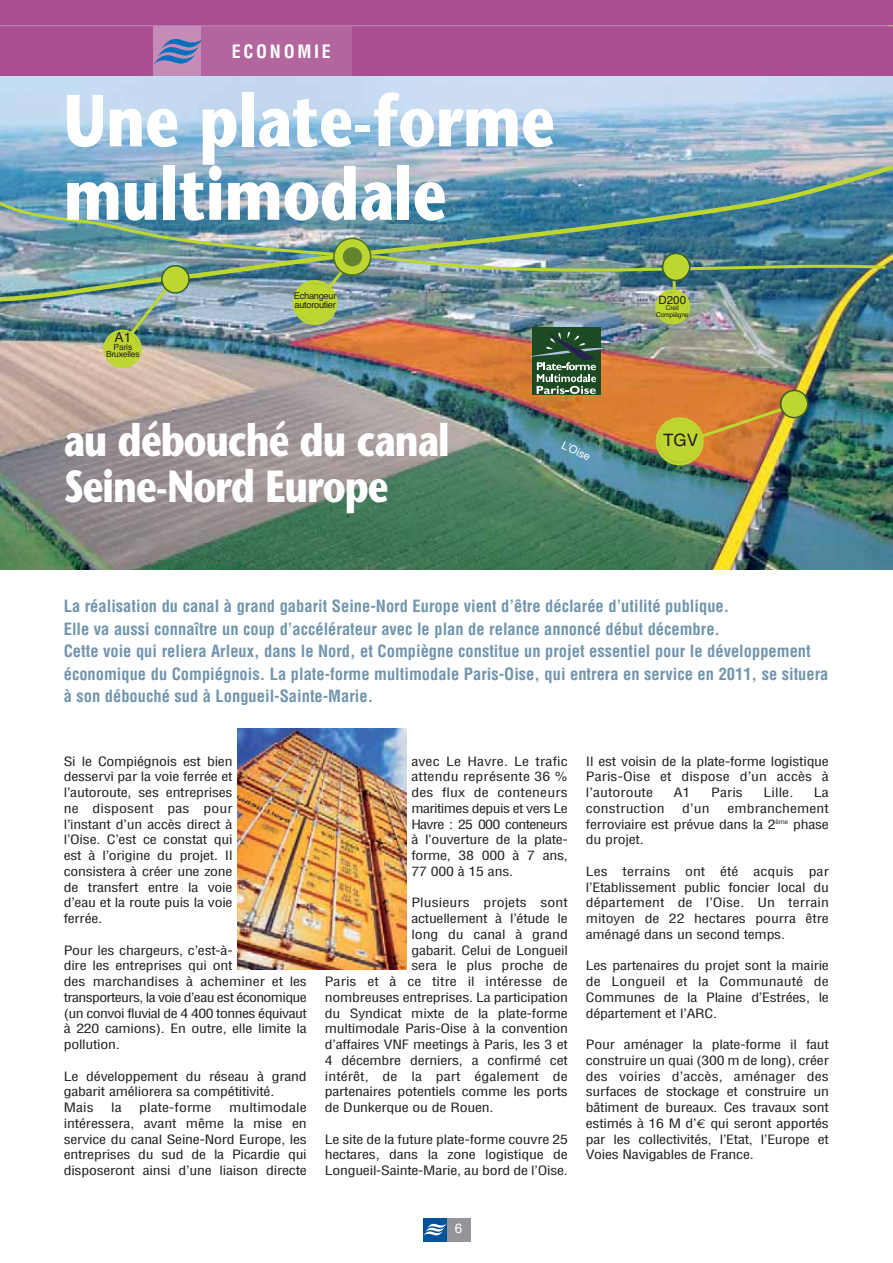
<style>
.page{position:relative;width:893px;height:1263px;background:#fff}
.page>*{position:absolute;margin:0;border:0;box-sizing:border-box;transform-origin:0 0}
.t1{font:700 73.5px/73.5px "Stone Sans";color:#fff;scale:.8 1}
.t2{font:700 45px/46.5px "Stone Sans";letter-spacing:-.025em;color:#fff;scale:.8 1}
.t3{font:700 condensed 18px "Helvetica";letter-spacing:.15em;color:#fff}
.t4{font:17.1px "Helvetica";color:#231f20}
.t5{font:700 condensed 16.5px/22.5px "Helvetica";color:#7195ad}
.t6{font:13.65px "Helvetica";color:#231f20}
.t7{font:13.5px "Helvetica";color:#fff}
.t8{font:condensed 12.6px/15.8px "Helvetica";letter-spacing:-.015em;color:#231f20;text-align:justify;scale:1.25 1}
.t9{font:condensed 12.6px "Helvetica";letter-spacing:.005em;color:#231f20;scale:1.25 1}
.t10{font:11.55px "Helvetica";color:#231f20}
.t11{font:10.95px "Helvetica";color:#fff}
.t12{font:9.3px/8.7px "Helvetica";letter-spacing:-.035em;color:#231f20}
.t13{font:8.55px/7.5px "Helvetica";letter-spacing:-.02em;color:#231f20;text-align:center}
.t14{font:6.75px/6.3px "Helvetica";letter-spacing:-.035em;color:#231f20;text-align:center}
.s1{font-family:"Euro Mono";font-stretch:normal}
</style>
<div class="page">
<div style="left:447px;top:1218px;width:23px;height:23px;background:#939598"></div>
<div style="left:423px;top:1218px;width:24px;height:23px;background:#00539b"></div>
<svg style="left:423px;top:1223px;width:24px;height:13px"></svg>
<div style="left:0;top:0;width:893px;height:77px;background:#a94e91"></div>
<div style="left:153px;top:26px;width:49px;height:51px;background:#c48cb6"></div>
<svg style="left:153px;top:37px;width:49px;height:28px"></svg>
<div style="left:202px;top:26px;width:150px;height:51px;background:#b3669e"></div>
<img style="left:0;top:77px;width:893px;height:493px">
<img style="left:0;top:162px;width:893px;height:142px">
<img style="left:0;top:198px;width:888px;height:88px">
<img style="left:103px;top:265px;width:87px;height:103px">
<svg style="left:655px;top:253px;width:35px;height:71px;background:#98b452"></svg>
<img style="left:656px;top:390px;width:152px;height:75px">
<img style="left:237px;top:728px;width:170px;height:242px">
<div style="left:532px;top:327px;width:68px;height:68px;background:#1c4a23"></div>
<svg style="left:531px;top:331px;width:71px;height:63px"></svg>
<img style="left:292px;top:238px;width:79px;height:87px">
<hr style="left:0;top:25px;width:893px;height:1px;background:#c48cb6">
<h3 class="t3" style="left:232px;top:45px;width:100px">ECONOMIE</h3>
<h1 class="t1" style="left:64px;top:92px;width:615px">Une plate-forme multimodale</h1>
<p class="t6" style="left:115px;top:333px;width:18px">A1</p>
<p class="t13" style="left:106px;top:344px;width:35px">Paris<br>Bruxelles</p>
<p class="t12" style="left:294px;top:293px;width:44px">Echangeur autoroutier</p>
<h2 class="t2" style="left:64px;top:421px;width:484px">au débouché du canal<br>Seine-Nord Europe</h2>
<p class="t11" style="left:564px;top:441px;width:32px;rotate:25deg">LʼOise</p>
<p class="t10" style="left:658px;top:296px;width:29px">D200</p>
<p class="t14" style="left:656px;top:305px;width:34px">Creil<br>Compiègne</p>
<h3 class="t4" style="left:663px;top:433px;width:37px">TGV</h3>
<p class="t5" style="left:64px;top:597px;width:766px">La réalisation du canal à grand gabarit Seine-Nord Europe vient d’être déclarée d’utilité publique.<br>Elle va aussi connaître un coup d’accélérateur avec le plan de relance annoncé début décembre.<br>Cette voie qui reliera Arleux, dans le Nord, et Compiègne constitue un projet essentiel pour le développement économique du Compiégnois. La plate-forme multimodale Paris-Oise, qui entrera en service en 2011, se situera à son débouché sud à Longueil-Sainte-Marie.</p>
<p class="t8" style="left:64px;top:754px;width:137px">Si le Compiégnois est bien desservi par la voie ferrée et l’autoroute, ses entreprises ne disposent pas pour l’instant d’un accès direct à l’Oise. C’est ce constat qui est à l’origine du projet. Il consistera à créer une zone de transfert entre la voie d’eau et la route puis la voie ferrée.</p>
<p class="t8" style="left:64px;top:943px;width:196px;text-align:left">Pour les chargeurs, c’est-à-<br>dire les entreprises qui ont<br>des marchandises à acheminer et les transporteurs, la voie d’eau est économique (un convoi fluvial de 4 400 tonnes équivaut à 220 camions). En outre, elle limite la pollution.</p>
<p class="t8" style="left:64px;top:1069px;width:196px;text-align:left">Le développement du réseau à grand gabarit améliorera sa compétitivité.<br>Mais</p>
<p class="t8" style="left:111px;top:1101px;width:10px">la</p>
<p class="t9" style="left:139px;top:1103px;width:59px">plate-forme</p>
<p class="t8" style="left:64px;top:1101px;width:196px;text-indent:165px">multimodale intéressera, avant même la mise en service du canal Seine-Nord Europe, les entreprises du sud de la Picardie qui disposeront ainsi d’une liaison directe</p>
<p class="t8" style="left:411px;top:754px;width:127px">avec Le Havre. Le trafic attendu représente 36 % des flux de conteneurs maritimes depuis et vers Le Havre : 25 000 conteneurs à l’ouverture de la plate&shy;forme, 38 000 à 7 ans, 77 000 à 15 ans.</p>
<p class="t9" style="left:411px;top:898px;width:127px">Plusieurs projets sont</p>
<p class="t8" style="left:411px;top:912px;width:127px">actuellement à l’étude le</p>
<p class="t8" style="left:411px;top:928px;width:127px">long du canal à grand</p>
<p class="t8" style="left:411px;top:943px;width:127px">gabarit. Celui de Longueil</p>
<p class="t8" style="left:411px;top:959px;width:127px">sera le plus proche de</p>
<p class="t9" style="left:325px;top:977px;width:196px">Paris et à ce titre il intéresse de</p>
<p class="t8" style="left:325px;top:990px;width:196px">nombreuses entreprises. La participation</p>
<p class="t8" style="left:325px;top:1006px;width:196px">du Syndicat mixte de la plate-forme</p>
<p class="t8" style="left:325px;top:1022px;width:196px">multimodale Paris-Oise à la convention</p>
<p class="t8" style="left:325px;top:1038px;width:196px">d’affaires VNF meetings à Paris, les 3 et</p>
<p class="t8" style="left:325px;top:1053px;width:196px">4 décembre derniers, a confirmé cet</p>
<p class="t9" style="left:325px;top:1071px;width:196px">intérêt, de la part également de</p>
<p class="t8" style="left:325px;top:1085px;width:196px">partenaires potentiels comme les ports</p>
<p class="t8" style="left:325px;top:1101px;width:136px">de Dunkerque ou de Rouen.</p>
<p class="t8" style="left:325px;top:1132px;width:196px">Le site de la future plate-forme couvre 25 hectares, dans la zone logistique de Longueil-Sainte-Marie, au bord de l’Oise.</p>
<p class="t7" style="left:455px;top:1223px;width:9px">6</p>
<p class="t8" style="left:586px;top:754px;width:196px">Il est voisin de la plate-forme logistique Paris-Oise et dispose d’un accès à l’autoroute</p>
<p class="t8" style="left:674px;top:786px;width:15px">A1</p>
<p class="t8" style="left:711px;top:786px;width:27px">Paris</p>
<p class="t8" style="left:763px;top:786px;width:25px">Lille.</p>
<p class="t8" style="left:814px;top:786px;width:13px">La</p>
<p class="t8" style="left:586px;top:802px;width:196px;text-indent:142px">embranchement ferroviaire est prévue dans la 2<sup>ème</sup> phase du projet.</p>
<p class="t8" style="left:586px;top:865px;width:196px">Les terrains ont été acquis par l’Etablissement public foncier local du département de l’Oise. Un terrain mitoyen de 22 hectares pourra être aménagé dans un second temps.</p>
<p class="t8" style="left:586px;top:959px;width:196px">Les partenaires du projet sont la mairie de Longueil et la Communauté de Communes de la Plaine d’Estrées, le département et l’ARC.</p>
<p class="t8" style="left:586px;top:1038px;width:196px">Pour aménager la plate-forme il faut construire un quai (300 m de long), créer des voiries d’accès, aménager des surfaces de stockage et construire un bâtiment de bureaux. Ces travaux sont estimés à 16 M d’<span class="s1">€</span> qui seront apportés par les collectivités, l’Etat, l’Europe et Voies Navigables de France.</p>
<p class="t9" style="left:586px;top:804px;width:64px">construction</p>
<p class="t8" style="left:682px;top:802px;width:23px">d’un</p>
</div>
